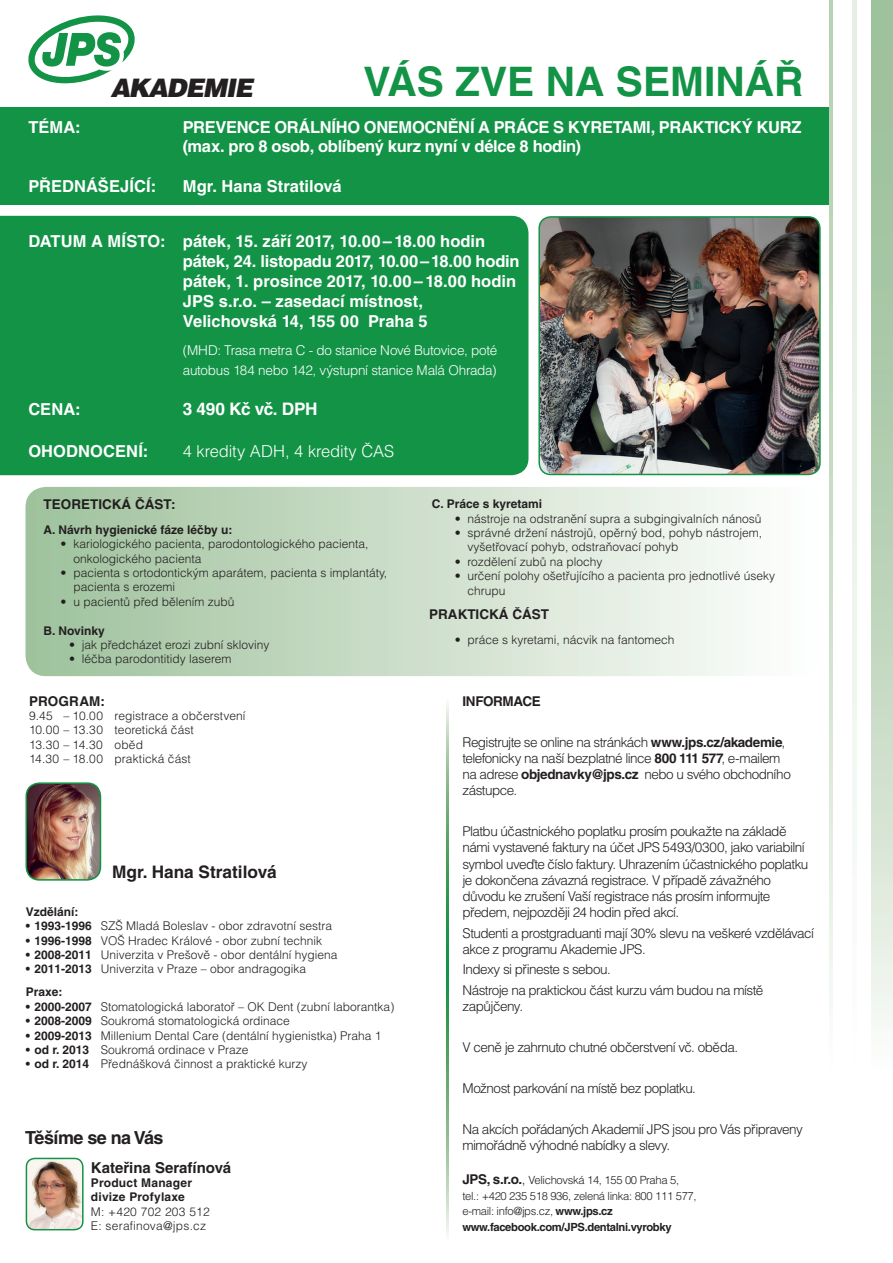
<style>
.page{position:relative;width:893px;height:1263px;background:#fff}
.page>*{position:absolute;margin:0;border:0;box-sizing:border-box;transform-origin:0 0}
.t1{font:700 40.65px "Helvetica CE";color:#129346}
.t2{font:italic 900 25.5px "Helvetica CE";letter-spacing:-.05em;color:#231f20}
.t3{font:700 18px "Helvetica CE";letter-spacing:-.03em;color:#231f20}
.t4{font:700 17.25px "Helvetica CE";color:#231f20}
.t5{font:700 17.25px "Helvetica CE";color:#fff}
.t6{font:700 16.5px/19.8px "Helvetica CE";letter-spacing:-.005em;color:#fff}
.t7{font:300 16.5px "Helvetica CE";letter-spacing:-.01em;color:#fff}
.t8{font:700 15px "Helvetica CE";color:#231f20}
.t9{font:300 13.5px/16.2px "Helvetica CE";letter-spacing:-.04em;color:#231f20}
.t10{font:300 13.5px/19.8px "Helvetica CE";letter-spacing:-.02em;color:#fff}
.t11{font:700 13.5px "Helvetica CE";color:#231f20}
.t12{font:700 13.5px "Helvetica CE";letter-spacing:-.025em;color:#231f20}
.t13{font:300 12px/14.4px "Helvetica CE";color:#231f20}
.t14{font:700 12px "Helvetica CE";color:#231f20}
.t15{font:300 12px/14.4px "Helvetica CE";letter-spacing:.02em;color:#231f20}
.t16{font:700 12px/14.4px "Helvetica CE";letter-spacing:.02em;color:#231f20}
.t17{font:300 11.25px/15.5px "Helvetica CE";letter-spacing:-.03em;color:#231f20}
.s1{font-weight:700}
.s2{font-weight:700;font-size:13.5px}
.s3{font-size:13.5px}
</style>
<div class="page">
<svg style="left:26px;top:487px;width:714px;height:189px;background:#c9dcc7"></svg>
<div style="left:0;top:216px;width:528px;height:259px;background:#129346"></div>
<svg style="left:871px;top:0;width:22px;height:1022px;background:#bcd4ba"></svg>
<svg style="left:852px;top:0;width:5px;height:826px"></svg>
<div style="left:0;top:107px;width:830px;height:97px;background:#129346"></div>
<svg style="left:446px;top:704px;width:2px;height:530px"></svg>
<img style="left:541px;top:219px;width:279px;height:255px">
<div style="left:538px;top:216px;width:283px;height:259px;border:2px solid #129346;border-radius:12px"></div>
<svg style="left:28px;top:15px;width:107px;height:68px"></svg>
<svg style="left:830px;top:0;width:2px;height:1001px;background:#cddecb"></svg>
<img style="left:26px;top:785px;width:74px;height:95px">
<div style="left:26px;top:782px;width:75px;height:99px;border:2px solid #129346;border-radius:13px"></div>
<img style="left:26px;top:1158px;width:57px;height:72px">
<div style="left:26px;top:1158px;width:58px;height:72px;border:1px solid #129346;border-radius:8px"></div>
<h2 class="t2" style="left:111px;top:73px;width:144px">AKADEMIE</h2>
<h1 class="t1" style="left:363px;top:58px;width:442px">VÁS ZVE NA SEMINÁŘ</h1>
<h3 class="t6" style="left:28px;top:117px;width:54px">TÉMA:</h3>
<h3 class="t6" style="left:183px;top:117px;width:620px">PREVENCE ORÁLNÍHO ONEMOCNĚNÍ A PRÁCE S KYRETAMI, PRAKTICKÝ KURZ (max. pro 8 osob, oblíbený kurz nyní v délce 8 hodin)</h3>
<h3 class="t6" style="left:28px;top:176px;width:129px">PŘEDNÁŠEJÍCÍ:</h3>
<h3 class="t6" style="left:183px;top:176px;width:160px">Mgr. Hana Stratilová</h3>
<h3 class="t6" style="left:183px;top:232px;width:338px;text-indent:-155px">DATUM A MÍSTO: pátek, 15. září 2017, 10.00 –18.00 hodin pátek, 24. listopadu 2017, 10.00–18.00 hodin pátek, 1. prosince 2017, 10.00–18.00 hodin JPS s.r.o. – zasedací místnost, Velichovská 14, 155 00 Praha 5</h3>
<p class="t10" style="left:183px;top:340px;width:316px">(MHD: Trasa metra C - do stanice Nové Butovice, poté autobus 184 nebo 142, výstupní stanice Malá Ohrada)</p>
<h3 class="t6" style="left:28px;top:400px;width:54px">CENA:</h3>
<h3 class="t5" style="left:183px;top:399px;width:136px">3 490 Kč vč. DPH</h3>
<h3 class="t6" style="left:28px;top:441px;width:121px">OHODNOCENÍ:</h3>
<h3 class="t7" style="left:183px;top:441px;width:213px">4 kredity ADH, 4 kredity ČAS</h3>
<p class="t11" style="left:44px;top:497px;width:134px">TEORETICKÁ ČÁST:</p>
<p class="t14" style="left:44px;top:523px;width:190px">A. Návrh hygienické fáze léčby u:</p>
<p class="t13" style="left:73px;top:537px;width:297px;text-indent:-13px">• kariologického pacienta, parodontologického pacienta, onkologického pacienta</p>
<p class="t13" style="left:73px;top:566px;width:315px;text-indent:-13px">• pacienta s ortodontickým aparátem, pacienta s implantáty, pacienta s erozemi</p>
<p class="t13" style="left:61px;top:594px;width:175px">• u pacientů před bělením zubů</p>
<p class="t14" style="left:44px;top:623px;width:63px">B. Novinky</p>
<p class="t13" style="left:69px;top:638px;width:202px">• jak předcházet erozi zubní skloviny</p>
<p class="t13" style="left:69px;top:652px;width:164px">• léčba parodontitidy laserem</p>
<p class="t11" style="left:29px;top:693px;width:78px">PROGRAM:</p>
<p class="t13" style="left:29px;top:709px;width:218px">9.45 – 10.00 registrace a občerstvení<br>10.00 – 13.30 teoretická část<br>13.30 – 14.30 oběd<br>14.30 – 18.00 praktická část</p>
<h3 class="t4" style="left:112px;top:862px;width:166px">Mgr. Hana Stratilová</h3>
<p class="t14" style="left:26px;top:905px;width:54px">Vzdělání:</p>
<p class="t13" style="left:26px;top:919px;width:308px"><span class="s1">• 1993-1996</span> SZŠ Mladá Boleslav - obor zdravotní sestra</p>
<p class="t13" style="left:26px;top:933px;width:298px"><span class="s1">• 1996-1998</span> VOŠ Hradec Králové - obor zubní technik</p>
<p class="t13" style="left:26px;top:947px;width:313px"><span class="s1">• 2008-2011</span> Univerzita v Prešově - obor dentální hygiena</p>
<p class="t13" style="left:26px;top:958px;width:282px;line-height:23px"><span class="s1">• 2011-2013</span> Univerzita v Praze – obor andragogika<br><span class="s1">Praxe:</span></p>
<p class="t13" style="left:26px;top:999px;width:370px"><span class="s1">• 2000-2007</span> Stomatologická laboratoř – OK Dent (zubní laborantka)</p>
<p class="t13" style="left:26px;top:1014px;width:265px"><span class="s1">• 2008-2009</span> Soukromá stomatologická ordinace</p>
<p class="t13" style="left:26px;top:1028px;width:357px"><span class="s1">• 2009-2013</span> Millenium Dental Care (dentální hygienistka) Praha 1</p>
<p class="t13" style="left:26px;top:1042px;width:224px"><span class="s1">• od r. 2013</span> Soukromá ordinace v Praze</p>
<p class="t13" style="left:26px;top:1057px;width:283px"><span class="s1">• od r. 2014</span> Přednášková činnost a praktické kurzy</p>
<h3 class="t3" style="left:25px;top:1128px;width:140px">Těšíme se na Vás</h3>
<p class="t8" style="left:91px;top:1159px;width:142px">Kateřina Serafínová</p>
<p class="t16" style="left:91px;top:1175px;width:103px">Product Manager divize Profylaxe</p>
<p class="t15" style="left:91px;top:1204px;width:120px">M: +420 702 203 512<br>E: serafinova@jps.cz</p>
<p class="t14" style="left:432px;top:497px;width:112px">C. Práce s kyretami</p>
<p class="t13" style="left:455px;top:511px;width:308px">• nástroje na odstranění supra a subgingivalních nánosů</p>
<p class="t13" style="left:467px;top:526px;width:296px;text-indent:-13px">• správné držení nástrojů, opěrný bod, pohyb nástrojem, vyšetřovací pohyb, odstraňovací pohyb</p>
<p class="t13" style="left:455px;top:554px;width:149px">• rozdělení zubů na plochy</p>
<p class="t13" style="left:467px;top:569px;width:309px;text-indent:-13px">• určení polohy ošetřujícího a pacienta pro jednotlivé úseky chrupu</p>
<p class="t11" style="left:429px;top:607px;width:121px">PRAKTICKÁ ČÁST</p>
<p class="t13" style="left:455px;top:632px;width:221px">• práce s kyretami, nácvik na fantomech</p>
<p class="t12" style="left:462px;top:693px;width:80px">INFORMACE</p>
<p class="t9" style="left:462px;top:734px;width:330px">Registrujte se online na stránkách <span class="s1">www.jps.cz/akademie</span>, telefonicky na naší bezplatné lince <span class="s1">800 111 577</span>, e-mailem na adrese <span class="s1">objednavky@jps.cz</span> nebo u svého obchodního zástupce.</p>
<p class="t9" style="left:462px;top:823px;width:347px">Platbu účastnického poplatku prosím poukažte na základě námi vystavené faktury na účet JPS 5493/0300, jako variabilní symbol uveďte číslo faktury. Uhrazením účastnického poplatku je dokončena závazná registrace. V případě závažného důvodu ke zrušení Vaší registrace nás prosím informujte předem, nejpozději 24 hodin před akcí.</p>
<p class="t9" style="left:462px;top:925px;width:353px">Studenti a prostgraduanti mají 30% slevu na veškeré vzdělávací akce z programu Akademie JPS.</p>
<p class="t9" style="left:462px;top:959px;width:302px;line-height:20.4px">Indexy si přineste s sebou.<br>Nástroje na praktickou část kurzu vám budou na místě</p>
<p class="t9" style="left:462px;top:998px;width:62px">zapůjčeny.</p>
<p class="t9" style="left:462px;top:1039px;width:277px">V ceně je zahrnuto chutné občerstvení vč. oběda.</p>
<p class="t9" style="left:462px;top:1080px;width:235px">Možnost parkování na místě bez poplatku.</p>
<p class="t9" style="left:462px;top:1121px;width:342px">Na akcích pořádaných Akademií JPS jsou pro Vás připraveny mimořádně výhodné nabídky a slevy.</p>
<p class="t17" style="left:462px;top:1172px;width:236px"><span class="s2">JPS, s.r.o.</span><span class="s3">,</span> Velichovská 14, 155 00 Praha 5, tel.: +420 235 518 936, zelená linka: 800 111 577, e-mail: info@jps.cz, <span class="s1">www.jps.cz www.facebook.com/JPS.dentalni.vyrobky</span></p>
</div>
